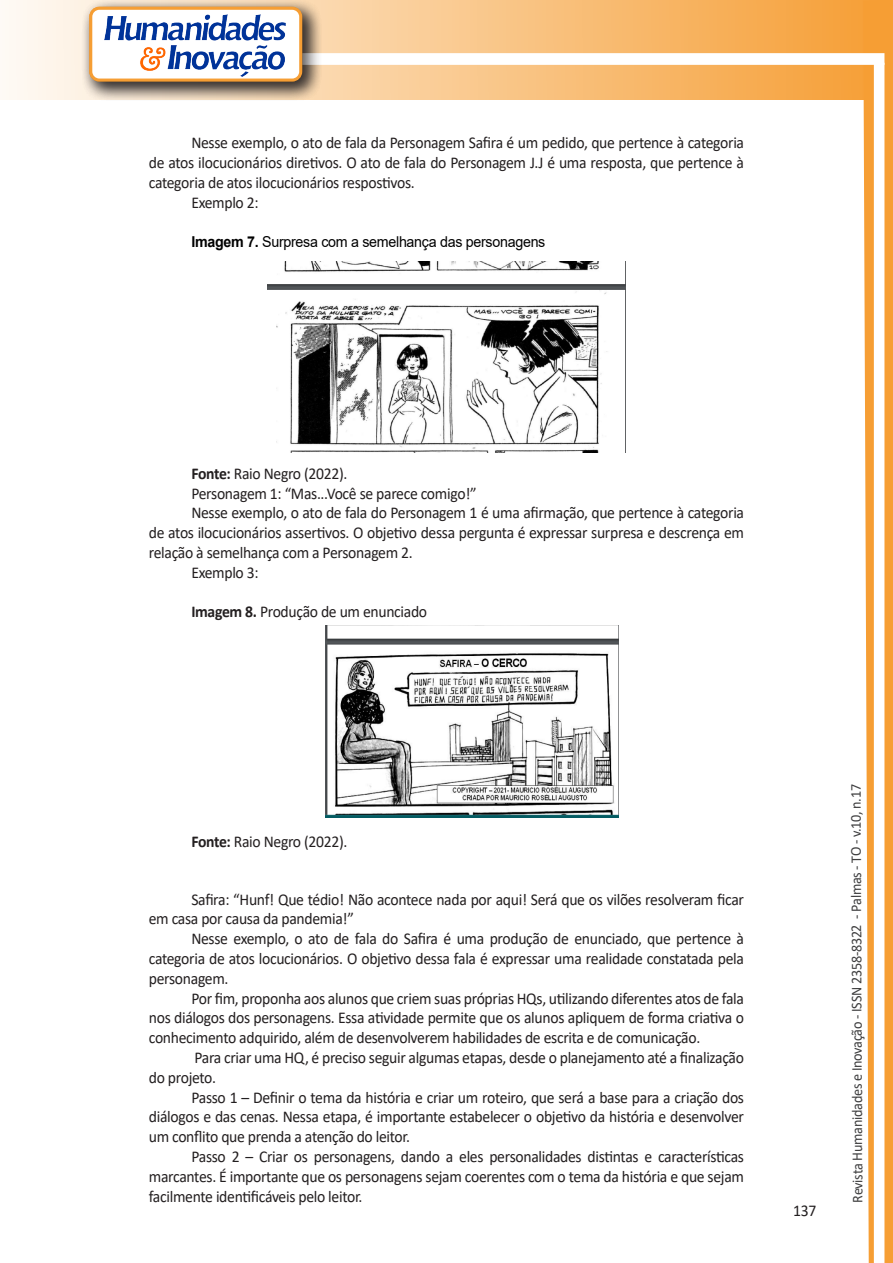
<style>
.page{position:relative;width:893px;height:1263px;background:#fff}
.page>*{position:absolute;margin:0;border:0;box-sizing:border-box;transform-origin:0 0}
.texto{font:16.5px/19.8px "Calibri";letter-spacing:-.02em;color:#231f20;text-align:justify;scale:.95 1}
.t1{font:15px "Calibri";letter-spacing:-.025em;color:#3e3e3f;scale:.95 1}
.texto-2{font:15px "Arial";letter-spacing:-.02em;color:#000;scale:.95 1}
.s1{font-weight:700}
</style>
<div class="page">
<svg style="left:5px;top:0;width:858px;height:100px;background:#f9c484"></svg>
<div style="left:302px;top:53px;width:582px;height:12px;background:#fff;border:2px solid #fff"></div>
<svg style="left:863px;top:0;width:30px;height:1263px"></svg>
<div style="left:81px;top:0;width:241px;height:102px;background:#231f20;opacity:.75"></div>
<div style="left:91px;top:8px;width:210px;height:72px;background:#fff;border-radius:9px"></div>
<img style="left:104px;top:14px;width:181px;height:62px">
<div style="left:89px;top:7px;width:213px;height:75px;border:3px solid #f69e34;border-radius:9px"></div>
<img style="left:268px;top:261px;width:357px;height:191px">
<img style="left:325px;top:626px;width:293px;height:191px">
<p class="texto" style="left:149px;top:133px;width:628px;text-indent:43px">Nesse exemplo, o ato de fala da Personagem Safira é um pedido, que pertence à categoria de atos ilocucionários diretivos. O ato de fala do Personagem J.J é uma resposta, que pertence à categoria de atos ilocucionários respostivos.</p>
<p class="texto" style="left:191px;top:192px;width:72px">Exemplo 2:</p>
<p class="texto-2" style="left:191px;top:232px;width:374px"><span class="s1">Imagem 7.</span> Surpresa com a semelhança das personagens</p>
<p class="texto" style="left:191px;top:463px;width:166px"><span class="s1">Fonte:</span> Raio Negro (2022).</p>
<p class="texto" style="left:191px;top:483px;width:302px">Personagem 1: “Mas...Você se parece comigo!”</p>
<p class="texto" style="left:149px;top:503px;width:628px;text-indent:43px">Nesse exemplo, o ato de fala do Personagem 1 é uma afirmação, que pertence à categoria de atos ilocucionários assertivos. O objetivo dessa pergunta é expressar surpresa e descrença em relação à semelhança com a Personagem 2.</p>
<p class="texto" style="left:191px;top:562px;width:72px">Exemplo 3:</p>
<p class="texto" style="left:191px;top:602px;width:250px"><span class="s1">Imagem 8.</span> Produção de um enunciado</p>
<p class="texto" style="left:191px;top:831px;width:166px"><span class="s1">Fonte:</span> Raio Negro (2022).</p>
<p class="texto" style="left:149px;top:889px;width:628px;text-indent:43px">Safira: “Hunf! Que tédio! Não acontece nada por aqui! Será que os vilões resolveram ficar em casa por causa da pandemia!”</p>
<p class="texto" style="left:149px;top:928px;width:628px;text-indent:43px">Nesse exemplo, o ato de fala do Safira é uma produção de enunciado, que pertence à categoria de atos locucionários. O objetivo dessa fala é expressar uma realidade constatada pela personagem.</p>
<p class="texto" style="left:149px;top:988px;width:628px;text-indent:43px">Por fim, proponha aos alunos que criem suas próprias HQs, utilizando diferentes atos de fala nos diálogos dos personagens. Essa atividade permite que os alunos apliquem de forma criativa o conhecimento adquirido, além de desenvolverem habilidades de escrita e de comunicação.</p>
<p class="texto" style="left:149px;top:1047px;width:628px;text-indent:46px">Para criar uma HQ, é preciso seguir algumas etapas, desde o planejamento até a finalização do projeto.</p>
<p class="texto" style="left:149px;top:1087px;width:628px;text-indent:43px">Passo 1 – Definir o tema da história e criar um roteiro, que será a base para a criação dos diálogos e das cenas. Nessa etapa, é importante estabelecer o objetivo da história e desenvolver um conflito que prenda a atenção do leitor.</p>
<p class="texto" style="left:149px;top:1146px;width:628px;text-indent:43px">Passo 2 – Criar os personagens, dando a eles personalidades distintas e características marcantes. É importante que os personagens sejam coerentes com o tema da história e que sejam facilmente identificáveis pelo leitor.</p>
<p class="texto" style="left:793px;top:1200px;width:26px">137</p>
<p class="t1" style="left:846px;top:1203px;width:442px;rotate:-90deg">Revista Humanidades e Inovação - ISSN 2358-8322 - Palmas - TO - v.10, n.17</p>
</div>
